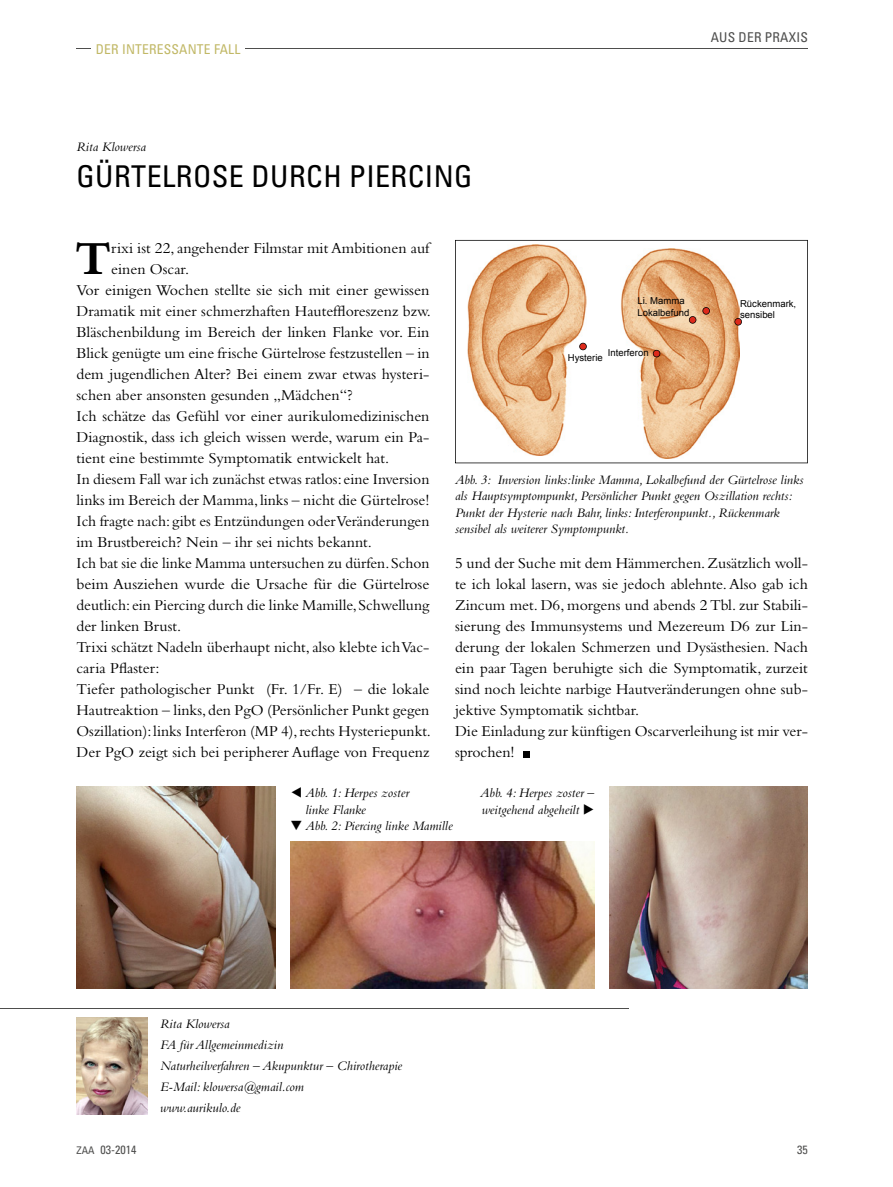
<style>
.page{position:relative;width:893px;height:1187px;background:#fff}
.page>*{position:absolute;margin:0;border:0;box-sizing:border-box;transform-origin:0 0}
.t1{font:700 49.5px "Bembo";color:#000}
.t2{font:condensed 30px "Univers LT";letter-spacing:.015em;color:#000}
.t3{font:15.75px/21px "Bembo";color:#000}
.t4{font:italic 13.5px/16.2px "Bembo";color:#000}
.t5{font:condensed 13.5px "Univers LT";letter-spacing:.015em;color:#c1b866}
.t6{font:condensed 13.5px "Univers LT";letter-spacing:.015em;color:#4e4e4d}
.t7{font:condensed 12px "Univers LT";color:#4e4e4d}
.t8{font:9.6px/11.1px "Arial";color:#000}
.s1{font-size:10.5px}
</style>
<div class="page">
<hr style="left:77px;top:49px;width:731px;height:1px;background:#4e4e4d">
<div style="left:92px;top:43px;width:153px;height:13px;background:#fff"></div>
<div style="left:523px;top:751px;width:7px;height:6px;background:#000"></div>
<svg style="left:455px;top:240px;width:353px;height:223px"></svg>
<img style="left:77px;top:786px;width:198px;height:202px">
<img style="left:291px;top:841px;width:303px;height:147px">
<img style="left:609px;top:786px;width:199px;height:202px">
<hr style="left:0;top:1007px;width:629px;height:1px;background:#4e4e4d">
<img style="left:77px;top:1017px;width:70px;height:97px">
<p class="t5" style="left:96px;top:40px;width:146px">DER INTERESSANTE FALL</p>
<p class="t4" style="left:77px;top:138px;width:71px">Rita Klowersa</p>
<h2 class="t2" style="left:77px;top:157px;width:397px">GÜRTELROSE DURCH PIERCING</h2>
<p class="t6" style="left:711px;top:28px;width:99px">AUS DER PRAXIS</p>
<h1 class="t1" style="left:75px;top:231px;width:38px">T</h1>
<p class="t3" style="left:111px;top:237px;width:320px">rixi ist 22, angehender Filmstar mit Ambitionen auf</p>
<p class="t3" style="left:111px;top:258px;width:80px">einen Oscar.</p>
<p class="t3" style="left:77px;top:279px;width:354px">Vor einigen Wochen stellte sie sich mit einer gewissen</p>
<p class="t3" style="left:77px;top:300px;width:356px">Dramatik mit einer schmerzhaften Hauteffloreszenz bzw.</p>
<p class="t3" style="left:77px;top:321px;width:354px">Bläschenbildung im Bereich der linken Flanke vor. Ein</p>
<p class="t3" style="left:77px;top:342px;width:354px">Blick genügte um eine frische Gürtelrose festzustellen – in</p>
<p class="t3" style="left:77px;top:363px;width:354px">dem jugendlichen Alter? Bei einem zwar etwas hysteri-</p>
<p class="t3" style="left:77px;top:384px;width:278px">schen aber ansonsten gesunden „Mädchen“?</p>
<p class="t3" style="left:77px;top:405px;width:354px">Ich schätze das Gefühl vor einer aurikulomedizinischen</p>
<p class="t3" style="left:77px;top:426px;width:354px">Diagnostik, dass ich gleich wissen werde, warum ein Pa-</p>
<p class="t3" style="left:77px;top:447px;width:314px">tient eine bestimmte Symptomatik entwickelt hat.</p>
<p class="t3" style="left:77px;top:468px;width:354px">In diesem Fall war ich zunächst etwas ratlos: eine Inversion</p>
<p class="t3" style="left:77px;top:489px;width:354px">links im Bereich der Mamma, links – nicht die Gürtelrose!</p>
<p class="t3" style="left:77px;top:510px;width:354px">Ich fragte nach: gibt es Entzündungen oder Veränderungen</p>
<p class="t3" style="left:77px;top:531px;width:297px">im Brustbereich? Nein – ihr sei nichts bekannt.</p>
<p class="t3" style="left:77px;top:552px;width:354px">Ich bat sie die linke Mamma untersuchen zu dürfen. Schon</p>
<p class="t3" style="left:77px;top:573px;width:354px">beim Ausziehen wurde die Ursache für die Gürtelrose</p>
<p class="t3" style="left:77px;top:594px;width:354px">deutlich: ein Piercing durch die linke Mamille, Schwellung</p>
<p class="t3" style="left:77px;top:615px;width:106px">der linken Brust.</p>
<p class="t3" style="left:77px;top:636px;width:354px">Trixi schätzt Nadeln überhaupt nicht, also klebte ich Vac-</p>
<p class="t3" style="left:77px;top:657px;width:84px">caria Pflaster:</p>
<p class="t3" style="left:77px;top:678px;width:354px">Tiefer pathologischer Punkt (Fr. 1/Fr. E) – die lokale</p>
<p class="t3" style="left:77px;top:699px;width:354px">Hautreaktion – links, den PgO (Persönlicher Punkt gegen</p>
<p class="t3" style="left:77px;top:720px;width:356px">Oszillation): links Interferon (MP 4), rechts Hysteriepunkt.</p>
<p class="t3" style="left:77px;top:741px;width:354px">Der PgO zeigt sich bei peripherer Auflage von Frequenz</p>
<p class="t8" style="left:637px;top:295px;width:53px">Li. Mamma<br>Lokalbefund</p>
<p class="t8" style="left:740px;top:298px;width:58px">Rückenmark, sensibel</p>
<p class="t8" style="left:608px;top:347px;width:42px">Interferon</p>
<p class="t8" style="left:568px;top:352px;width:36px">Hysterie</p>
<p class="t4" style="left:455px;top:471px;width:350px">Abb. 3: Inversion links:linke Mamma, Lokalbefund der Gürtelrose links als Hauptsymptompunkt, Persönlicher Punkt gegen Oszillation rechts:<br>Punkt der Hysterie nach Bahr, links: Interferonpunkt., Rückenmark sensibel als weiterer Symptompunkt.</p>
<p class="t3" style="left:455px;top:552px;width:354px">5 und der Suche mit dem Hämmerchen. Zusätzlich woll&shy;te ich lokal lasern, was sie jedoch ablehnte. Also gab ich Zincum met. D6, morgens und abends 2 Tbl. zur Stabili&shy;sierung des Immunsystems und Mezereum D6 zur Lin&shy;derung der lokalen Schmerzen und Dysästhesien. Nach ein paar Tagen beruhigte sich die Symptomatik, zurzeit sind noch leichte narbige Hautveränderungen ohne sub&shy;jektive Symptomatik sichtbar.<br>Die Einladung zur künftigen Oscarverleihung ist mir ver&shy;sprochen!</p>
<p class="t4" style="left:305px;top:784px;width:105px;text-indent:-15px">◀ Abb. 1: Herpes zoster linke Flanke</p>
<p class="t4" style="left:291px;top:817px;width:163px">▼ Abb. 2: Piercing linke Mamille</p>
<p class="t4" style="left:480px;top:784px;width:116px">Abb. 4: Herpes zoster – weitgehend abgeheilt ▶</p>
<p class="t4" style="left:160px;top:1013px;width:244px;line-height:21px">Rita Klowersa<br>FA für Allgemeinmedizin<br>Naturheilverfahren – Akupunktur – Chirotherapie<br>E-Mail: klowersa@gmail.com<br>www.aurikulo.de</p>
<p class="t7" style="left:77px;top:1141px;width:62px"><span class="s1">ZAA</span> 03-2014</p>
<p class="t7" style="left:797px;top:1141px;width:12px">35</p>
</div>
